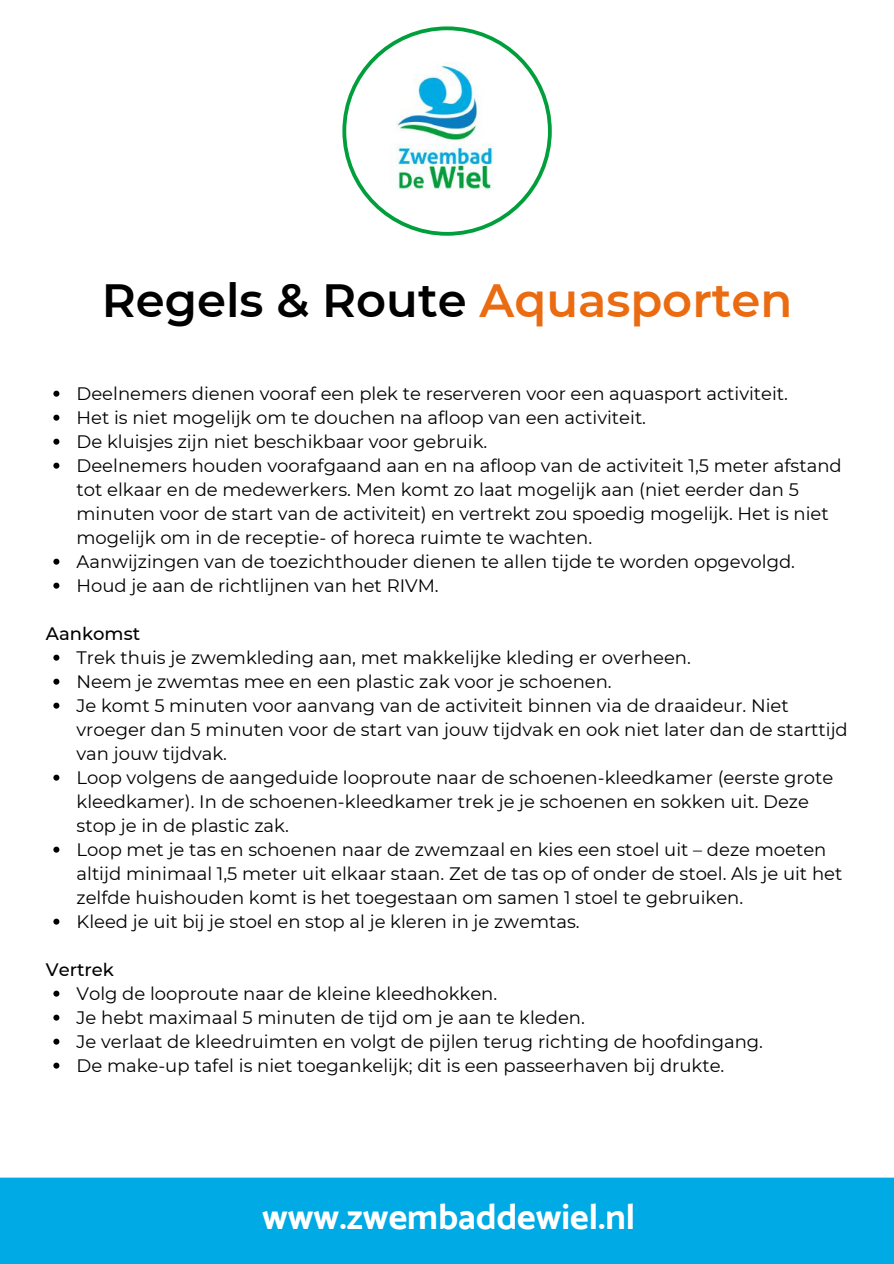
<style>
.page{position:relative;width:894px;height:1264px;background:#fff}
.page>*{position:absolute;margin:0;border:0;box-sizing:border-box;transform-origin:0 0}
.t1{font:600 46.5px "Montserrat";color:#000}
.t2{font:700 36px "Catamaran";color:#fff}
.t3{font:18px/24px "Montserrat";color:#000}
.t4{font:500 18px "Montserrat";color:#000}
.s1{color:#ea6b10}
</style>
<div class="page">
<div style="left:0;top:1177px;width:893px;height:86px;background:#00aae4"></div>
<svg style="left:342px;top:26px;width:209px;height:210px"></svg>
<svg style="left:53px;top:390px;width:6px;height:6px"></svg>
<svg style="left:53px;top:414px;width:6px;height:6px"></svg>
<svg style="left:53px;top:438px;width:6px;height:6px"></svg>
<svg style="left:53px;top:462px;width:6px;height:6px"></svg>
<svg style="left:53px;top:558px;width:6px;height:6px"></svg>
<svg style="left:53px;top:582px;width:6px;height:6px"></svg>
<svg style="left:53px;top:654px;width:6px;height:6px"></svg>
<svg style="left:53px;top:678px;width:6px;height:6px"></svg>
<svg style="left:53px;top:702px;width:6px;height:6px"></svg>
<svg style="left:53px;top:774px;width:6px;height:6px"></svg>
<svg style="left:53px;top:846px;width:6px;height:6px"></svg>
<svg style="left:53px;top:918px;width:6px;height:6px"></svg>
<svg style="left:53px;top:990px;width:6px;height:6px"></svg>
<svg style="left:53px;top:1014px;width:6px;height:6px"></svg>
<svg style="left:53px;top:1038px;width:6px;height:6px"></svg>
<svg style="left:53px;top:1062px;width:6px;height:6px"></svg>
<h1 class="t1" style="left:102px;top:272px;width:692px">Regels &amp; Route <span class="s1">Aquasporten</span></h1>
<p class="t3" style="left:76px;top:381px;width:766px">Deelnemers dienen vooraf een plek te reserveren voor een aquasport activiteit.<br>Het is niet mogelijk om te douchen na afloop van een activiteit.<br>De kluisjes zijn niet beschikbaar voor gebruik.<br>Deelnemers houden voorafgaand aan en na afloop van de activiteit 1,5 meter afstand tot elkaar en de medewerkers. Men komt zo laat mogelijk aan (niet eerder dan 5 minuten voor de start van de activiteit) en vertrekt zou spoedig mogelijk. Het is niet mogelijk om in de receptie- of horeca ruimte te wachten.<br>Aanwijzingen van de toezichthouder dienen te allen tijde te worden opgevolgd.<br>Houd je aan de richtlijnen van het RIVM.</p>
<p class="t4" style="left:46px;top:622px;width:96px">Aankomst</p>
<p class="t3" style="left:76px;top:645px;width:772px">Trek thuis je zwemkleding aan, met makkelijke kleding er overheen.<br>Neem je zwemtas mee en een plastic zak voor je schoenen.<br>Je komt 5 minuten voor aanvang van de activiteit binnen via de draaideur. Niet vroeger dan 5 minuten voor de start van jouw tijdvak en ook niet later dan de starttijd van jouw tijdvak.<br>Loop volgens de aangeduide looproute naar de schoenen-kleedkamer (eerste grote kleedkamer). In de schoenen-kleedkamer trek je je schoenen en sokken uit. Deze stop je in de plastic zak.<br>Loop met je tas en schoenen naar de zwemzaal en kies een stoel uit – deze moeten altijd minimaal 1,5 meter uit elkaar staan. Zet de tas op of onder de stoel. Als je uit het zelfde huishouden komt is het toegestaan om samen 1 stoel te gebruiken.<br>Kleed je uit bij je stoel en stop al je kleren in je zwemtas.</p>
<p class="t4" style="left:46px;top:958px;width:70px">Vertrek</p>
<p class="t3" style="left:76px;top:981px;width:687px">Volg de looproute naar de kleine kleedhokken.<br>Je hebt maximaal 5 minuten de tijd om je aan te kleden.<br>Je verlaat de kleedruimten en volgt de pijlen terug richting de hoofdingang.<br>De make-up tafel is niet toegankelijk; dit is een passeerhaven bij drukte.</p>
<h2 class="t2" style="left:262px;top:1195px;width:375px">www.zwembaddewiel.nl</h2>
</div>
